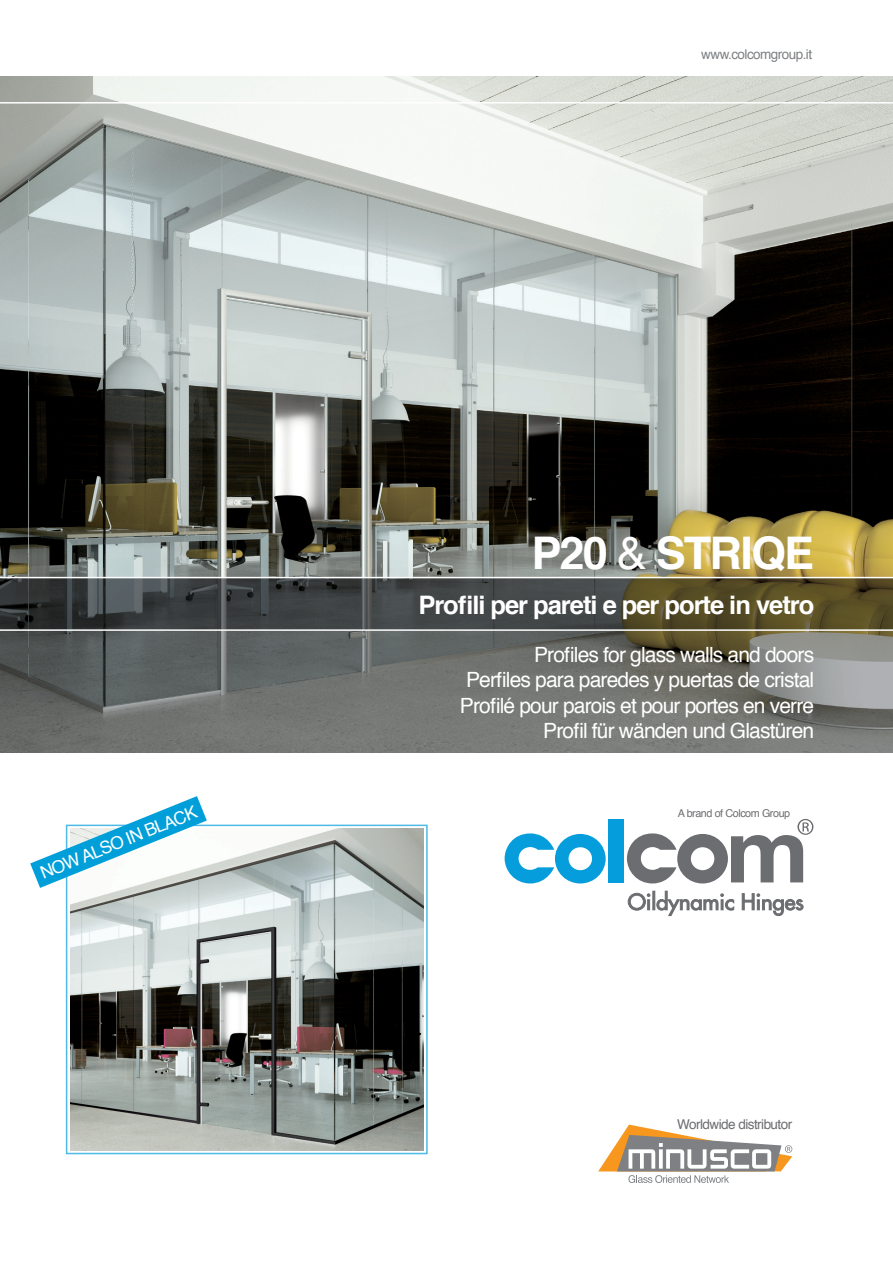
<style>
.page{position:relative;width:893px;height:1263px;background:#fff}
.page>*{position:absolute;margin:0;border:0;box-sizing:border-box;transform-origin:0 0}
.t1{font:700 45px "Helvetica";letter-spacing:-.04em;color:#fff}
.t2{font:700 25.5px "Helvetica";letter-spacing:-.04em;color:#fff}
.t3{font:21px "Helvetica";letter-spacing:-.04em;color:#fff}
.t4{font:17.55px "Helvetica";color:#fff}
.t5{font:13.5px "Helvetica";letter-spacing:-.04em;color:#6c6d70}
.t6{font:13.5px "Helvetica";letter-spacing:-.04em;color:#7e8083}
.t7{font:10.8px "Helvetica";letter-spacing:-.04em;color:#6c6d70}
.s1{font-weight:400}
</style>
<div class="page">
<img style="left:0;top:77px;width:893px;height:676px">
<svg style="left:1px;top:631px;width:892px;height:122px;background:#6e716d"></svg>
<svg style="left:1px;top:578px;width:892px;height:51px;background:#46463b"></svg>
<hr style="left:0;top:102px;width:893px;height:2px;background:#fff">
<hr style="left:0;top:629px;width:893px;height:2px;background:#fff">
<hr style="left:0;top:577px;width:893px;height:1px;background:#fff">
<div style="left:609px;top:819px;width:15px;height:63px;background:#069ddc"></div>
<svg style="left:505px;top:833px;width:101px;height:50px"></svg>
<svg style="left:627px;top:819px;width:186px;height:64px"></svg>
<svg style="left:628px;top:891px;width:106px;height:25px"></svg>
<svg style="left:742px;top:893px;width:61px;height:23px"></svg>
<svg style="left:598px;top:1124px;width:194px;height:59px"></svg>
<img style="left:70px;top:828px;width:353px;height:322px">
<svg style="left:30px;top:796px;width:177px;height:92px"></svg>
<p class="t4" style="left:36px;top:861px;width:169px;rotate:-22deg">NOW ALSO IN BLACK</p>
<p class="t6" style="left:701px;top:44px;width:112px">www.colcomgroup.it</p>
<p class="t1" style="left:531px;top:516px;width:284px">P20 <span class="s1">&amp;</span> STRIQE</p>
<p class="t2" style="left:418px;top:584px;width:397px">Profili per pareti e per porte in vetro</p>
<p class="t3" style="left:534px;top:638px;width:282px">Profiles for glass walls and doors</p>
<p class="t3" style="left:466px;top:663px;width:350px">Perfiles para paredes y puertas de cristal</p>
<p class="t3" style="left:460px;top:689px;width:356px">Profilé pour parois et pour portes en verre</p>
<p class="t3" style="left:543px;top:714px;width:272px">Profil für wänden und Glastüren</p>
<p class="t7" style="left:678px;top:804px;width:114px">A brand of Colcom Group</p>
<p class="t5" style="left:677px;top:1113px;width:116px">Worldwide distributor</p>
</div>
